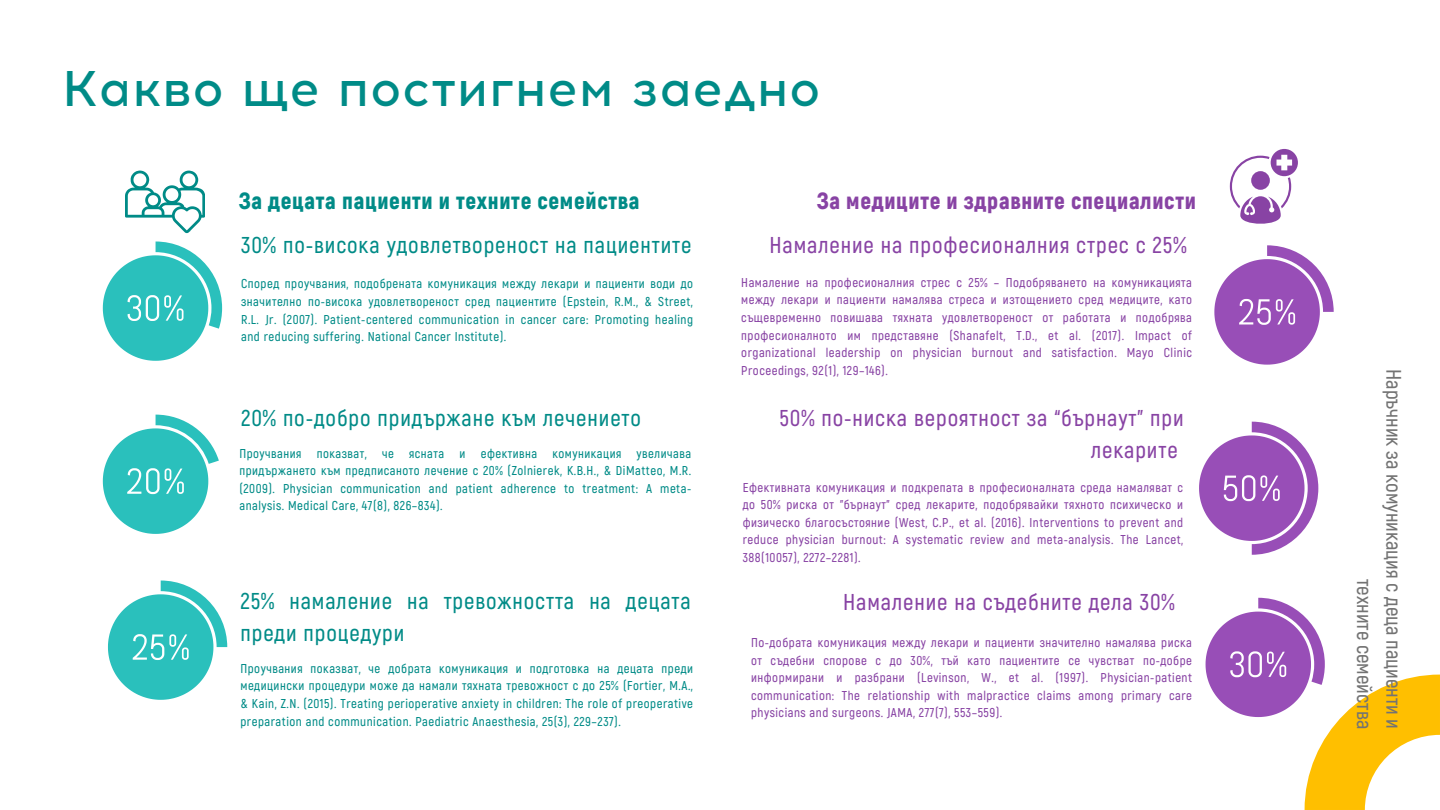
<style>
.page{position:relative;width:1440px;height:810px;background:#fff}
.page>*{position:absolute;margin:0;border:0;box-sizing:border-box;transform-origin:0 0}
.t1{font:500 50px "Acrom";letter-spacing:.01em;color:#008b87}
.t2{font:900 23.4px "Akrobat";letter-spacing:.03em;color:#008b87}
.t3{font:900 23.4px "Akrobat";letter-spacing:.03em;color:#8843a4}
.t4{font:600 22.9px/31.6px "Akrobat";letter-spacing:.04em;color:#008b87}
.t5{font:600 22.9px/31.6px "Akrobat";letter-spacing:.04em;color:#8843a4;text-align:right}
.t6{font:600 21px/29.2px "Akrobat";color:#737373;text-align:right}
.t7{font:600 12.8px/17.6px "Akrobat";letter-spacing:.04em;color:#8843a4;text-align:justify}
.t8{font:600 12.8px/17.6px "Akrobat";letter-spacing:.04em;color:#008b87;text-align:justify}
</style>
<div class="page">
<svg style="left:108px;top:580px;width:120px;height:120px"></svg>
<svg style="left:102px;top:414px;width:117px;height:120px"></svg>
<svg style="left:1214px;top:245px;width:120px;height:120px"></svg>
<svg style="left:1205px;top:597px;width:235px;height:213px"></svg>
<svg style="left:1199px;top:421px;width:120px;height:134px"></svg>
<svg style="left:102px;top:170px;width:121px;height:191px"></svg>
<svg style="left:1230px;top:149px;width:68px;height:75px"></svg>
<p class="t1" style="left:62px;top:58px;width:760px">Какво ще постигнем заедно</p>
<p class="t2" style="left:239px;top:187px;width:402px">За децата пациенти и техните семейства</p>
<h2 class="t3" style="left:817px;top:187px;width:380px">За медиците и здравните специалисти</h2>
<p class="t4" style="left:241px;top:230px;width:452px">30% по-висока удовлетвореност на пациентите</p>
<h2 class="t8" style="left:241px;top:276px;width:453px">Според проучвания, подобрената комуникация между лекари и пациенти води до значително по-висока удовлетвореност сред пациентите (Epstein, R.M., &amp; Street, R.L. Jr. (2007). Patient-centered communication in cancer care: Promoting healing and reducing suffering. National Cancer Institute).</h2>
<p class="t4" style="left:241px;top:403px;width:401px">20% по-добро придържане към лечението</p>
<h2 class="t8" style="left:239px;top:445px;width:453px">Проучвания показват, че ясната и ефективна комуникация увеличава придържането към предписаното лечение с 20% (Zolnierek, K.B.H., &amp; DiMatteo, M.R. (2009). Physician communication and patient adherence to treatment: A meta&shy;analysis. Medical Care, 47(8), 826–834).</h2>
<h1 class="t4" style="left:240px;top:586px;width:452px">25% намаление на тревожността на децата преди процедури</h1>
<p class="t8" style="left:240px;top:660px;width:454px">Проучвания показват, че добрата комуникация и подготовка на децата преди медицински процедури може да намали тяхната тревожност с до 25% (Fortier, M.A., &amp; Kain, Z.N. (2015). Treating perioperative anxiety in children: The role of preoperative preparation and communication. Paediatric Anaesthesia, 25(3), 229–237).</p>
<h2 class="t5" style="left:769px;top:230px;width:419px">Намаление на професионалния стрес с 25%</h2>
<p class="t7" style="left:741px;top:274px;width:452px">Намаление на професионалния стрес с 25% – Подобряването на комуникацията между лекари и пациенти намалява стреса и изтощението сред медиците, като същевременно повишава тяхната удовлетвореност от работата и подобрява професионалното им представяне (Shanafelt, T.D., et al. (2017). Impact of organizational leadership on physician burnout and satisfaction. Mayo Clinic Proceedings, 92(1), 129–146).</p>
<h2 class="t5" style="left:780px;top:403px;width:406px">50% по-ниска вероятност за “бърнаут” при лекарите</h2>
<p class="t7" style="left:743px;top:479px;width:442px">Ефективната комуникация и подкрепата в професионалната среда намаляват с до 50% риска от "бърнаут" сред лекарите, подобрявайки тяхното психическо и физическо благосъстояние (West, C.P., et al. (2016). Interventions to prevent and reduce physician burnout: A systematic review and meta-analysis. The Lancet, 388(10057), 2272–2281).</p>
<p class="t5" style="left:843px;top:587px;width:333px">Намаление на съдебните дела 30%</p>
<p class="t7" style="left:751px;top:634px;width:442px">По-добрата комуникация между лекари и пациенти значително намалява риска от съдебни спорове с до 30%, тъй като пациентите се чувстват по-добре информирани и разбрани (Levinson, W., et al. (1997). Physician-patient communication: The relationship with malpractice claims among primary care physicians and surgeons. JAMA, 277(7), 553–559).</p>
<h2 class="t6" style="left:1407px;top:369px;width:362px;rotate:90deg">Наръчник за комуникация с деца пациенти и техните семейства</h2>
</div>
